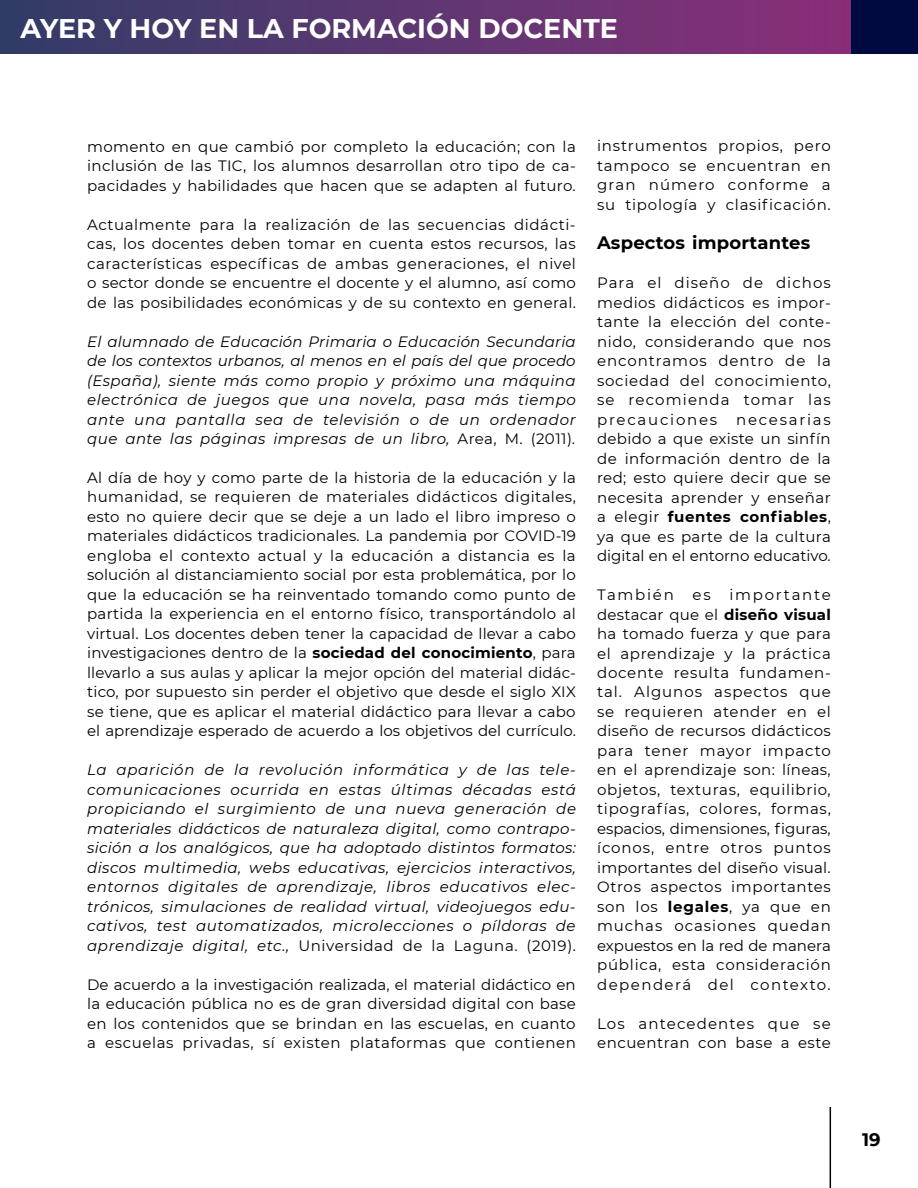
<style>
.page{position:relative;width:918px;height:1188px;background:#fff}
.page>*{position:absolute;margin:0;border:0;box-sizing:border-box;transform-origin:0 0}
.t1{font:700 27px "Montserrat";color:#fff}
.t2{font:700 18px "Montserrat";letter-spacing:.01em;color:#000}
.t3{font:15px/19.5px "Montserrat";letter-spacing:.035em;color:#000;text-align:justify}
.t4{font:italic 15px/19.5px "Montserrat";letter-spacing:.04em;color:#000;text-align:justify}
.t5{font:15px "Montserrat";letter-spacing:.115em;color:#000}
.s1{font-style:normal}
.s2{font-weight:700}
</style>
<div class="page">
<hr style="left:830px;top:1107px;width:1px;height:81px;background:#000">
<hr style="left:0;top:0;width:1px;height:54px;background:#000a40">
<div style="left:1px;top:0;width:917px;height:54px;background:linear-gradient(to right,#323d68,#912e79)"></div>
<div style="left:851px;top:0;width:67px;height:54px;background:#000a40"></div>
<h1 class="t1" style="left:20px;top:9px;width:599px">AYER Y HOY EN LA FORMACIÓN DOCENTE</h1>
<p class="t3" style="left:87px;top:136px;width:490px">momento en que cambió por completo la educación; con la inclusión de las TIC, los alumnos desarrollan otro tipo de ca&shy;pacidades y habilidades que hacen que se adapten al futuro.</p>
<p class="t3" style="left:87px;top:214px;width:490px">Actualmente para la realización de las secuencias didácti&shy;cas, los docentes deben tomar en cuenta estos recursos, las características específicas de ambas generaciones, el nivel o sector donde se encuentre el docente y el alumno, así como de las posibilidades económicas y de su contexto en general.</p>
<p class="t4" style="left:87px;top:331px;width:490px">El alumnado de Educación Primaria o Educación Secundaria de los contextos urbanos, al menos en el país del que procedo (España), siente más como propio y próximo una máquina electrónica de juegos que una novela, pasa más tiempo ante una pantalla sea de televisión o de un ordenador que ante las páginas impresas de un libro, <span class="s1">Area, M. (2011)</span>.</p>
<p class="t3" style="left:87px;top:467px;width:490px">Al día de hoy y como parte de la historia de la educación y la humanidad, se requieren de materiales didácticos digitales, esto no quiere decir que se deje a un lado el libro impreso o materiales didácticos tradicionales. La pandemia por COVID-19 engloba el contexto actual y la educación a distancia es la solución al distanciamiento social por esta problemática, por lo que la educación se ha reinventado tomando como punto de partida la experiencia en el entorno físico, transportándolo al virtual. Los docentes deben tener la capacidad de llevar a cabo investigaciones dentro de la <span class="s2">sociedad del conocimiento</span>, para llevarlo a sus aulas y aplicar la mejor opción del material didác&shy;tico, por supuesto sin perder el objetivo que desde el siglo XIX se tiene, que es aplicar el material didáctico para llevar a cabo el aprendizaje esperado de acuerdo a los objetivos del currículo.</p>
<p class="t4" style="left:87px;top:760px;width:490px">La aparición de la revolución informática y de las tele&shy;comunicaciones ocurrida en estas últimas décadas está propiciando el surgimiento de una nueva generación de materiales didácticos de naturaleza digital, como contrapo&shy;sición a los analógicos, que ha adoptado distintos formatos: discos multimedia, webs educativas, ejercicios interactivos, entornos digitales de aprendizaje, libros educativos elec&shy;trónicos, simulaciones de realidad virtual, videojuegos edu&shy;cativos, test automatizados, microlecciones o píldoras de aprendizaje digital, etc., <span class="s1">Universidad de la Laguna. (2019).</span></p>
<p class="t3" style="left:87px;top:974px;width:490px">De acuerdo a la investigación realizada, el material didáctico en la educación pública no es de gran diversidad digital con base en los contenidos que se brindan en las escuelas, en cuanto a escuelas privadas, sí existen plataformas que contienen</p>
<p class="t3" style="left:597px;top:136px;width:235px">instrumentos propios, pero tampoco se encuentran en gran número conforme a su tipología y clasificación.</p>
<p class="t2" style="left:597px;top:230px;width:215px">Aspectos importantes</p>
<p class="t3" style="left:597px;top:272px;width:235px">Para el diseño de dichos medios didácticos es impor&shy;tante la elección del conte&shy;nido, considerando que nos encontramos dentro de la sociedad del conocimiento, se recomienda tomar las precauciones</p>
<p class="t3" style="left:597px;top:409px;width:235px;text-indent:139px">necesarias debido a que existe un sinfín de información dentro de la red; esto quiere decir que se necesita aprender y enseñar a elegir <span class="s2">fuentes confiables</span>, ya que es parte de la cultura digital en el entorno educativo.</p>
<p class="t5" style="left:597px;top:584px;width:78px">También</p>
<p class="t3" style="left:693px;top:584px;width:20px">es</p>
<p class="t3" style="left:597px;top:584px;width:235px;text-indent:132px">importante destacar que el <span class="s2">diseño visual </span>ha tomado fuerza y que para el aprendizaje y la práctica docente resulta fundamen&shy;tal. Algunos aspectos que se requieren atender en el diseño de recursos didácticos para tener mayor impacto en el aprendizaje son: líneas, objetos, texturas, equilibrio, tipografías, colores, formas, espacios, dimensiones, figuras, íconos, entre otros puntos importantes del diseño visual.<br>Otros aspectos importantes son los <span class="s2">legales</span>, ya que en muchas ocasiones quedan expuestos en la red de manera pública, esta consideración dependerá del contexto.</p>
<p class="t3" style="left:597px;top:1013px;width:235px">Los antecedentes que se encuentran con base a este</p>
<p class="t2" style="left:862px;top:1127px;width:20px">19</p>
</div>
